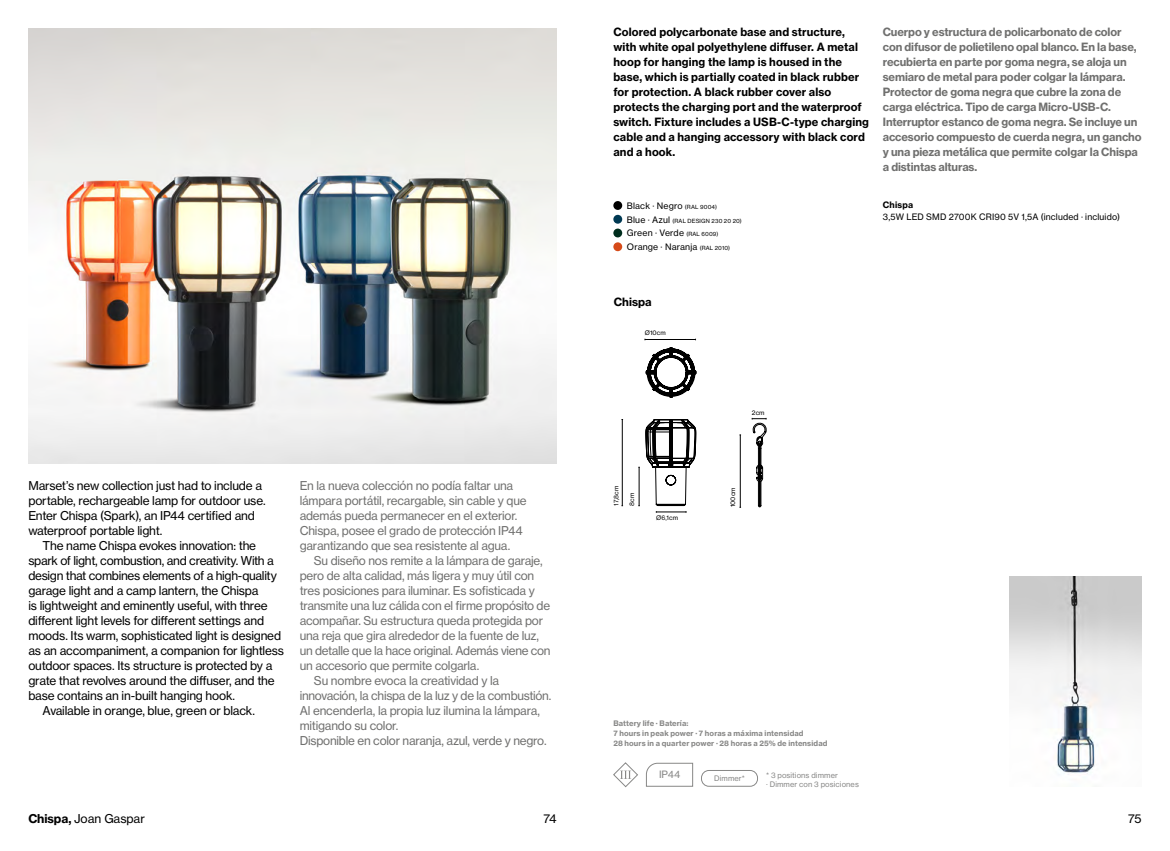
<style>
.page{position:relative;width:1170px;height:851px;background:#fff}
.page>*{position:absolute;margin:0;border:0;box-sizing:border-box;transform-origin:0 0}
.t1{font:12px/15px "N Haas Grotesk TX Pro 55 Rg";letter-spacing:-.02em;color:#70706f}
.t2{font:12px/15px "N Haas Grotesk TX Pro 55 Rg";letter-spacing:-.015em;color:#000}
.t3{font:11.25px/15px "N Haas Grotesk TX Pro 75 Bd";letter-spacing:-.01em;color:#70706f}
.t4{font:11.25px/15px "N Haas Grotesk TX Pro 75 Bd";letter-spacing:.01em;color:#000}
.t5{font:10px "N Haas Grotesk TX Pro 55 Rg";color:#888887}
.t6{font:8.75px/13.8px "N Haas Grotesk TX Pro 55 Rg";letter-spacing:.02em;color:#000}
.t7{font:8.75px "N Haas Grotesk TX Pro 75 Bd";letter-spacing:.02em;color:#000}
.t8{font:7.5px/10px "N Haas Grotesk TX Pro 75 Bd";letter-spacing:.015em;color:#888887}
.t9{font:7.5px/8.8px "N Haas Grotesk TX Pro 55 Rg";letter-spacing:.015em;color:#888887}
.t10{font:6.25px "N Haas Grotesk TX Pro 55 Rg";letter-spacing:.015em;color:#000}
.t11{font:5.62px "N Haas Grotesk TX Pro 55 Rg";letter-spacing:.03em;color:#000}
.s1{font-size:5.62px}
.s2{font-size:8.75px}
.s3{font-family:"N Haas Grotesk TX Pro 75 Bd"}
</style>
<div class="page">
<div style="left:613px;top:201px;width:9px;height:9px;background:#000;border-radius:50%"></div>
<div style="left:613px;top:215px;width:9px;height:9px;background:#003953;border-radius:50%"></div>
<div style="left:613px;top:228px;width:9px;height:9px;background:#002d1d;border-radius:50%"></div>
<div style="left:613px;top:242px;width:9px;height:9px;background:#d64b19;border-radius:50%"></div>
<img style="left:1009px;top:576px;width:132px;height:199px">
<hr style="left:622px;top:419px;width:1px;height:86px;background:#000">
<hr style="left:740px;top:435px;width:1px;height:72px;background:#000">
<hr style="left:645px;top:339px;width:50px;height:1px;background:#000">
<svg style="left:638px;top:419px;width:58px;height:93px"></svg>
<svg style="left:646px;top:347px;width:50px;height:50px"></svg>
<svg style="left:752px;top:418px;width:15px;height:89px"></svg>
<svg style="left:646px;top:762px;width:47px;height:24px"></svg>
<div style="left:701px;top:770px;width:56px;height:16px;border:1px solid #888887;border-radius:7px"></div>
<svg style="left:613px;top:762px;width:25px;height:25px"></svg>
<img style="left:28px;top:28px;width:528px;height:435px">
<p class="t4" style="left:613px;top:24px;width:257px">Colored polycarbonate base and structure, with white opal polyethylene diffuser. A metal hoop for hanging the lamp is housed in the base, which is partially coated in black rubber for protection. A black rubber cover also protects the charging port and the waterproof switch. Fixture includes a USB-C-type charging cable and a hanging accessory with black cord and a hook.</p>
<p class="t3" style="left:882px;top:24px;width:260px">Cuerpo y estructura de policarbonato de color con difusor de polietileno opal blanco. En la base, recubierta en parte por goma negra, se aloja un semiaro de metal para poder colgar la lámpara.<br>Protector de goma negra que cubre la zona de carga eléctrica. Tipo de carga Micro-USB-C.<br>Interruptor estanco de goma negra. Se incluye un accesorio compuesto de cuerda negra, un gancho y una pieza metálica que permite colgar la Chispa a distintas alturas.</p>
<p class="t6" style="left:627px;top:199px;width:92px">Black · Negro <span class="s1">(RAL 9004)</span></p>
<p class="t11" style="left:627px;top:217px;width:116px"><span class="s2">Blue · Azul</span> (RAL DESIGN 230 20 20)</p>
<p class="t6" style="left:627px;top:226px;width:105px">Green · Verde <span class="s1">(RAL 6009)<br></span>Orange · Naranja <span class="s1">(RAL 2010)</span></p>
<p class="t7" style="left:882px;top:200px;width:32px">Chispa</p>
<p class="t6" style="left:882px;top:210px;width:239px">3,5W LED SMD 2700K CRI90 5V 1,5A (included · incluido)</p>
<p class="t4" style="left:613px;top:294px;width:39px">Chispa</p>
<p class="t2" style="left:28px;top:478px;width:239px">Marset’s new collection just had to include a portable, rechargeable lamp for outdoor use.<br>Enter Chispa (Spark), an IP44 certified and waterproof portable light.</p>
<p class="t2" style="left:43px;top:538px;width:215px">The name Chispa evokes innovation: the</p>
<p class="t2" style="left:28px;top:553px;width:247px">spark of light, combustion, and creativity. With a</p>
<p class="t2" style="left:28px;top:568px;width:250px">design that combines elements of a high-quality</p>
<p class="t2" style="left:28px;top:583px;width:231px">garage light and a camp lantern, the Chispa</p>
<p class="t2" style="left:28px;top:598px;width:241px">is lightweight and eminently useful, with three</p>
<p class="t2" style="left:28px;top:613px;width:237px">different light levels for different settings and</p>
<p class="t2" style="left:28px;top:628px;width:254px">moods. Its warm, sophisticated light is designed</p>
<p class="t2" style="left:28px;top:643px;width:257px">as an accompaniment, a companion for lightless</p>
<p class="t2" style="left:28px;top:658px;width:245px">outdoor spaces. Its structure is protected by a</p>
<p class="t2" style="left:28px;top:673px;width:248px">grate that revolves around the diffuser, and the</p>
<p class="t2" style="left:28px;top:688px;width:208px">base contains an in-built hanging hook.</p>
<p class="t2" style="left:43px;top:703px;width:214px">Available in orange, blue, green or black.</p>
<p class="t1" style="left:300px;top:478px;width:228px">En la nueva colección no podía faltar una lámpara portátil, recargable, sin cable y que además pueda permanecer en el exterior.<br>Chispa, posee el grado de protección IP44 garantizando que sea resistente al agua.</p>
<p class="t1" style="left:314px;top:553px;width:230px">Su diseño nos remite a la lámpara de garaje,</p>
<p class="t1" style="left:300px;top:568px;width:236px">pero de alta calidad, más ligera y muy útil con</p>
<p class="t1" style="left:300px;top:583px;width:236px">tres posiciones para iluminar. Es sofisticada y</p>
<p class="t1" style="left:300px;top:598px;width:252px">transmite una luz cálida con el firme propósito de</p>
<p class="t1" style="left:300px;top:613px;width:245px">acompañar. Su estructura queda protegida por</p>
<p class="t1" style="left:300px;top:628px;width:241px">una reja que gira alrededor de la fuente de luz,</p>
<p class="t1" style="left:300px;top:643px;width:252px">un detalle que la hace original. Además viene con</p>
<p class="t1" style="left:300px;top:658px;width:181px">un accesorio que permite colgarla.</p>
<p class="t1" style="left:314px;top:673px;width:187px">Su nombre evoca la creatividad y la</p>
<p class="t1" style="left:300px;top:688px;width:253px">innovación, la chispa de la luz y de la combustión.</p>
<p class="t1" style="left:300px;top:703px;width:242px">Al encenderla, la propia luz ilumina la lámpara,</p>
<p class="t1" style="left:300px;top:718px;width:100px">mitigando su color.</p>
<p class="t1" style="left:300px;top:733px;width:248px">Disponible en color naranja, azul, verde y negro.</p>
<p class="t10" style="left:644px;top:329px;width:22px">Ø10cm</p>
<p class="t10" style="left:752px;top:408px;width:14px">2cm</p>
<p class="t10" style="left:612px;top:506px;width:21px;rotate:-90deg">17,8cm</p>
<p class="t10" style="left:628px;top:506px;width:14px;rotate:-90deg">8cm</p>
<p class="t10" style="left:729px;top:507px;width:22px;rotate:-90deg">100cm</p>
<p class="t10" style="left:656px;top:514px;width:23px">Ø6,1cm</p>
<p class="t8" style="left:613px;top:718px;width:215px">Battery life · Batería:<br>7 hours in peak power · 7 horas a máxima intensidad<br>28 hours in a quarter power · 28 horas a 25% de intensidad</p>
<p class="t9" style="left:766px;top:770px;width:94px">* 3 positions dimmer<br>· Dimmer con 3 posiciones</p>
<p class="t5" style="left:659px;top:768px;width:23px">IP44</p>
<p class="t9" style="left:714px;top:774px;width:32px">Dimmer*</p>
<p class="t2" style="left:28px;top:810px;width:118px"><span class="s3">Chispa,</span> Joan Gaspar</p>
<p class="t2" style="left:543px;top:810px;width:15px">74</p>
<p class="t2" style="left:1127px;top:810px;width:15px">75</p>
</div>
